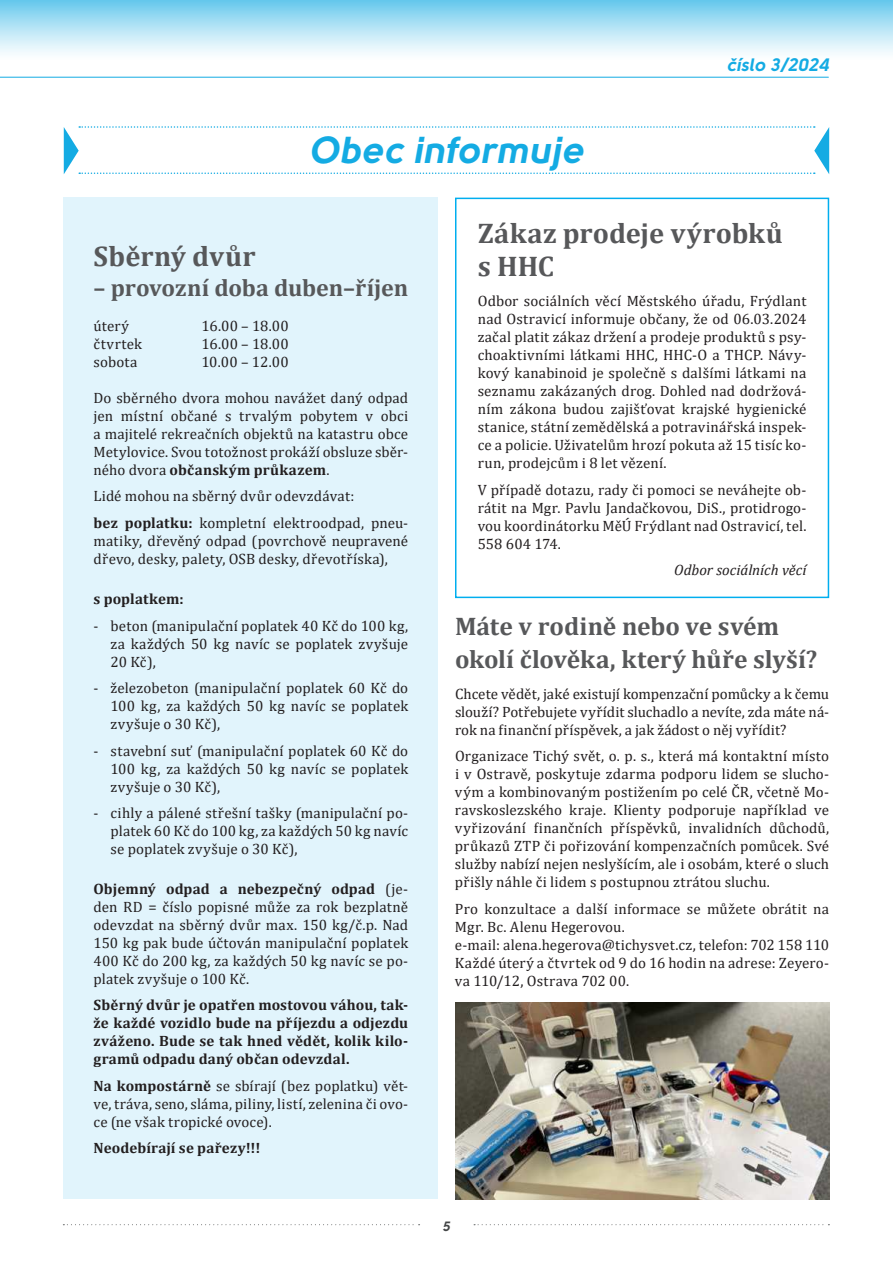
<style>
.page{position:relative;width:893px;height:1263px;background:#fff}
.page>*{position:absolute;margin:0;border:0;box-sizing:border-box;transform-origin:0 0}
.t1{font:37.5px "Solomon Sans Bold Italic";color:#14abe3}
.t2{font:700 28.5px/33px "Cambria";letter-spacing:.005em;color:#57585a}
.t3{font:700 25.5px/33px "Cambria";letter-spacing:.005em;color:#57585a}
.t4{font:700 24px "Cambria";letter-spacing:-.01em;color:#57585a}
.t5{font:18px "Solomon Sans Bold Italic";color:#14abe3}
.t6{font:15px/18px "Cambria";letter-spacing:.01em;color:#231f20;text-align:justify}
.t7{font:700 15px/18px "Cambria";letter-spacing:.01em;color:#231f20;text-align:justify}
.t8{font:italic 15px "Cambria";color:#231f20}
.t9{font:15px "Cambria";letter-spacing:.04em;color:#231f20}
.t10{font:13.5px "Solomon Sans Bold Italic";color:#444647}
.s1{font-weight:700}
</style>
<div class="page">
<div style="left:0;top:0;width:893px;height:77px;background:linear-gradient(to bottom,#74cdee,#fff)"></div>
<svg style="left:63px;top:1224px;width:357px;height:1px"></svg>
<svg style="left:474px;top:1224px;width:355px;height:1px"></svg>
<hr style="left:0;top:77px;width:828px;height:1px;background:#13ace3">
<div style="left:64px;top:198px;width:374px;height:1001px;background:#e1f4fc"></div>
<div style="left:455px;top:198px;width:374px;height:400px;border:2px solid #00aeef"></div>
<svg style="left:64px;top:126px;width:765px;height:48px"></svg>
<img style="left:455px;top:1003px;width:374px;height:196px">
<h1 class="t1" style="left:309px;top:128px;width:275px">obec informuje</h1>
<p class="t5" style="left:727px;top:54px;width:104px">číslo 3/2024</p>
<h2 class="t2" style="left:94px;top:239px;width:164px">Sběrný dvůr</h2>
<h3 class="t4" style="left:94px;top:271px;width:316px">– provozní doba duben–říjen</h3>
<p class="t6" style="left:94px;top:317px;width:37px">úterý</p>
<p class="t6" style="left:202px;top:317px;width:89px">16.00 – 18.00</p>
<p class="t9" style="left:94px;top:335px;width:50px">čtvrtek</p>
<p class="t6" style="left:202px;top:335px;width:89px">16.00 – 18.00</p>
<p class="t6" style="left:94px;top:353px;width:45px">sobota</p>
<p class="t6" style="left:202px;top:353px;width:89px">10.00 – 12.00</p>
<p class="t6" style="left:94px;top:389px;width:316px">Do sběrného dvora mohou navážet daný odpad jen místní občané s trvalým pobytem v obci a majitelé rekreačních objektů na katastru obce Metylovice. Svou totožnost prokáží obsluze sběr&shy;ného dvora <span class="s1">občanským průkazem</span>.</p>
<p class="t6" style="left:94px;top:483px;width:316px;line-height:26.5px">Lidé mohou na sběrný dvůr odevzdávat:<br><span class="s1">bez poplatku:</span> kompletní elektroodpad, pneu-</p>
<p class="t6" style="left:94px;top:532px;width:316px">matiky, dřevěný odpad (povrchově neupravené dřevo, desky, palety, OSB desky, dřevotříska),</p>
<p class="t7" style="left:94px;top:590px;width:92px">s poplatkem:</p>
<p class="t6" style="left:111px;top:616px;width:299px;text-indent:-17px">- beton (manipulační poplatek 40 Kč do 100 kg, za každých 50 kg navíc se poplatek zvyšuje 20 Kč),</p>
<p class="t6" style="left:111px;top:679px;width:299px;text-indent:-17px">- železobeton (manipulační poplatek 60 Kč do 100 kg, za každých 50 kg navíc se poplatek zvyšuje o 30 Kč),</p>
<p class="t6" style="left:111px;top:741px;width:299px;text-indent:-17px">- stavební suť (manipulační poplatek 60 Kč do 100 kg, za každých 50 kg navíc se poplatek zvyšuje o 30 Kč),</p>
<p class="t6" style="left:111px;top:804px;width:299px;text-indent:-17px">- cihly a pálené střešní tašky (manipulační po&shy;platek 60 Kč do 100 kg, za každých 50 kg navíc se poplatek zvyšuje o 30 Kč),</p>
<p class="t6" style="left:94px;top:879px;width:316px"><span class="s1">Objemný odpad a nebezpečný odpad</span> (je&shy;den RD = číslo popisné může za rok bezplatně odevzdat na sběrný dvůr max. 150 kg/č.p. Nad 150 kg pak bude účtován manipulační poplatek 400 Kč do 200 kg, za každých 50 kg navíc se po&shy;platek zvyšuje o 100 Kč.</p>
<p class="t7" style="left:94px;top:995px;width:316px">Sběrný dvůr je opatřen mostovou váhou, tak&shy;že každé vozidlo bude na příjezdu a odjezdu zváženo. Bude se tak hned vědět, kolik kilo&shy;gramů odpadu daný občan odevzdal.</p>
<p class="t6" style="left:94px;top:1076px;width:316px"><span class="s1">na kompostárně</span> se sbírají (bez poplatku) vět&shy;ve, tráva, seno, sláma, piliny, listí, zelenina či ovo&shy;ce (ne však tropické ovoce).</p>
<p class="t7" style="left:94px;top:1138px;width:168px">neodebírají se pařezy!!!</p>
<h2 class="t2" style="left:478px;top:215px;width:306px">Zákaz prodeje výrobků s hhc</h2>
<p class="t6" style="left:478px;top:292px;width:330px">Odbor sociálních věcí Městského úřadu, Frýdlant nad Ostravicí informuje občany, že od 06.03.2024 začal platit zákaz držení a prodeje produktů s psy&shy;choaktivními látkami HHC, HHC-O a THCP. Návy&shy;kový kanabinoid je společně s dalšími látkami na seznamu zakázaných drog. Dohled nad dodržová&shy;ním zákona budou zajišťovat krajské hygienické stanice, státní zemědělská a potravinářská inspek&shy;ce a policie. Uživatelům hrozí pokuta až 15 tisíc ko&shy;run, prodejcům i 8 let vězení.</p>
<p class="t6" style="left:478px;top:481px;width:330px">V případě dotazu, rady či pomoci se neváhejte ob&shy;rátit na Mgr. Pavlu Jandačkovou, DiS., protidrogo&shy;vou koordinátorku MěÚ Frýdlant nad Ostravicí, tel.<br>558 604 174.</p>
<p class="t8" style="left:674px;top:560px;width:134px">Odbor sociálních věcí</p>
<h3 class="t3" style="left:455px;top:609px;width:364px">Máte v rodině nebo ve svém okolí člověka, který hůře slyší?</h3>
<p class="t6" style="left:455px;top:685px;width:376px">Chcete vědět, jaké existují kompenzační pomůcky a k čemu slouží? Potřebujete vyřídit sluchadlo a nevíte, zda máte ná&shy;rok na finanční příspěvek, a jak žádost o něj vyřídit?</p>
<p class="t6" style="left:455px;top:747px;width:376px">Organizace Tichý svět, o. p. s., která má kontaktní místo i v Ostravě, poskytuje zdarma podporu lidem se slucho&shy;vým a kombinovaným postižením po celé ČR, včetně Mo&shy;ravskoslezského kraje. Klienty podporuje například ve vyřizování finančních příspěvků, invalidních důchodů, průkazů ZTP či pořizování kompenzačních pomůcek. Své služby nabízí nejen neslyšícím, ale i osobám, které o sluch přišly náhle či lidem s postupnou ztrátou sluchu.</p>
<p class="t6" style="left:455px;top:900px;width:376px;text-align:left">Pro konzultace a další informace se můžete obrátit na Mgr. Bc. Alenu Hegerovou.<br>e-mail: alena.hegerova@tichysvet.cz, telefon: 702 158 110<br>Každé úterý a čtvrtek od 9 do 16 hodin na adrese: Zeyero&shy;va 110/12, Ostrava 702 00.</p>
<p class="t10" style="left:443px;top:1218px;width:9px">5</p>
</div>
